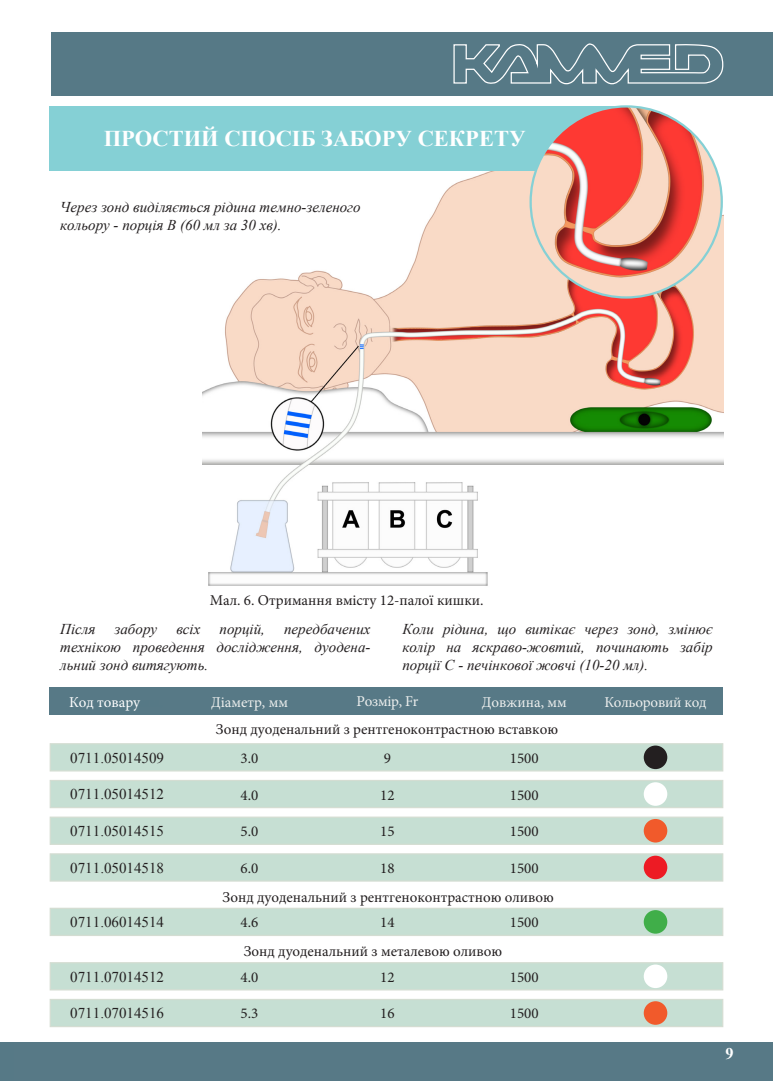
<style>
.page{position:relative;width:773px;height:1081px;background:#fff}
.page>*{position:absolute;margin:0;border:0;box-sizing:border-box;transform-origin:0 0}
.t1{font:700 22.5px "Times New Roman";color:#fff}
.t2{font:700 16.25px "Times New Roman";color:#fff}
.курсив_1{font:italic 15px/18px "Times New Roman";color:#231f20;text-align:justify}
.t3{font:15px "Minion Pro";color:#231f20}
.t4{font:15px "Times New Roman";color:#231f20}
.t5{font:15px "Minion Pro";letter-spacing:-.015em;color:#edefee}
.t6{font:15px "Minion Pro";color:#fff}
.s1{color:#567986}
</style>
<div class="page">
<div style="left:0;top:1042px;width:14px;height:39px;background:#567986"></div>
<div style="left:14px;top:1042px;width:758px;height:39px;background:#577986"></div>
<img style="left:203px;top:161px;width:520px;height:425px">
<div style="left:50px;top:106px;width:578px;height:64px;background:#85d0d5"></div>
<img style="left:530px;top:106px;width:191px;height:191px;border-radius:95px">
<div style="left:50px;top:687px;width:673px;height:27px;background:#577986"></div>
<div style="left:50px;top:780px;width:673px;height:28px;background:#c6dfd3;border:1px solid #d4ddd2"></div>
<div style="left:643px;top:782px;width:24px;height:24px;background:#fff;border-radius:50%"></div>
<div style="left:50px;top:743px;width:673px;height:28px;background:#c6dfd3;border:1px solid #d4ddd2"></div>
<div style="left:643px;top:745px;width:24px;height:24px;background:#231f20;border-radius:50%"></div>
<div style="left:50px;top:816px;width:673px;height:29px;background:#c6dfd3;border:1px solid #d4ddd2"></div>
<div style="left:643px;top:819px;width:24px;height:23px;background:#f15a2b;border-radius:50%"></div>
<div style="left:50px;top:853px;width:673px;height:28px;background:#c6dfd3;border:1px solid #d4ddd2"></div>
<div style="left:643px;top:855px;width:24px;height:24px;background:#ed1b24;border-radius:50%"></div>
<div style="left:50px;top:907px;width:673px;height:29px;background:#c6dfd3;border:1px solid #d4ddd2"></div>
<div style="left:643px;top:910px;width:24px;height:23px;background:#40ae49;border-radius:50%"></div>
<div style="left:50px;top:962px;width:673px;height:28px;background:#c6dfd3;border:1px solid #d4ddd2"></div>
<div style="left:643px;top:964px;width:24px;height:24px;background:#fff;border-radius:50%"></div>
<div style="left:50px;top:999px;width:673px;height:28px;background:#c6dfd3;border:1px solid #d4ddd2"></div>
<div style="left:643px;top:1001px;width:24px;height:24px;background:#f15a2b;border-radius:50%"></div>
<div style="left:52px;top:32px;width:720px;height:64px;background:#567986"></div>
<svg style="left:453px;top:43px;width:270px;height:42px"></svg>
<p class="t1" style="left:104px;top:123px;width:423px">ПРОСТИЙ СПОСІБ ЗАБОРУ СЕКРЕТУ</p>
<p class="курсив_1" style="left:60px;top:198px;width:302px">Через зонд виділяється рідина темно-зеленого кольору - порція В (60 мл за 30 хв).</p>
<p class="t3" style="left:210px;top:590px;width:275px">Мал. 6. Отримання вмісту 12-палої кишки.</p>
<p class="курсив_1" style="left:402px;top:619px;width:312px">Коли рідина, що витікає через зонд, змінює колір на яскраво-жовтий, починають забір порції С - печінкової жовчі (10-20 мл).</p>
<p class="курсив_1" style="left:60px;top:620px;width:312px;text-indent:224px">передбачених технікою проведення дослідження, дуодена&shy;льний зонд витягують.</p>
<p class="t6" style="left:69px;top:692px;width:95px">Код товару<span class="s1">мм.</span></p>
<p class="t5" style="left:211px;top:692px;width:78px">Діаметр, мм</p>
<p class="t5" style="left:356px;top:691px;width:63px">Розмір, Fr</p>
<p class="t5" style="left:482px;top:692px;width:86px">Довжина, мм</p>
<p class="t5" style="left:604px;top:692px;width:104px">Кольоровий код</p>
<p class="курсив_1" style="left:60px;top:620px;width:37px">Після</p>
<p class="курсив_1" style="left:115px;top:620px;width:44px">забору</p>
<p class="курсив_1" style="left:176px;top:620px;width:26px">всіх</p>
<p class="курсив_1" style="left:219px;top:620px;width:47px">порцій,</p>
<p class="t3" style="left:216px;top:719px;width:343px">Зонд дуоденальний з рентгеноконтрастною вставкою</p>
<p class="t4" style="left:70px;top:747px;width:95px">0711.05014509</p>
<p class="t3" style="left:240px;top:748px;width:19px">3.0</p>
<p class="t3" style="left:384px;top:748px;width:9px">9</p>
<p class="t3" style="left:510px;top:748px;width:30px">1500</p>
<p class="t4" style="left:70px;top:783px;width:95px">0711.05014512</p>
<p class="t3" style="left:240px;top:784px;width:19px">4.0</p>
<p class="t3" style="left:380px;top:784px;width:16px">12</p>
<p class="t3" style="left:510px;top:784px;width:30px">1500</p>
<p class="t4" style="left:70px;top:820px;width:95px">0711.05014515</p>
<p class="t3" style="left:240px;top:821px;width:19px">5.0</p>
<p class="t3" style="left:380px;top:821px;width:16px">15</p>
<p class="t3" style="left:510px;top:821px;width:30px">1500</p>
<p class="t4" style="left:70px;top:857px;width:95px">0711.05014518</p>
<p class="t3" style="left:240px;top:858px;width:19px">6.0</p>
<p class="t3" style="left:380px;top:858px;width:16px">18</p>
<p class="t3" style="left:510px;top:858px;width:30px">1500</p>
<p class="t3" style="left:222px;top:887px;width:332px">Зонд дуоденальний з рентгеноконтрастною оливою</p>
<p class="t4" style="left:70px;top:911px;width:95px">0711.06014514</p>
<p class="t3" style="left:240px;top:912px;width:19px">4.6</p>
<p class="t3" style="left:380px;top:912px;width:16px">14</p>
<p class="t3" style="left:510px;top:912px;width:30px">1500</p>
<p class="t3" style="left:244px;top:941px;width:260px">Зонд дуоденальний з металевою оливою</p>
<p class="t4" style="left:70px;top:966px;width:95px">0711.07014512</p>
<p class="t3" style="left:240px;top:967px;width:19px">4.0</p>
<p class="t3" style="left:380px;top:967px;width:16px">12</p>
<p class="t3" style="left:510px;top:967px;width:30px">1500</p>
<p class="t4" style="left:70px;top:1002px;width:95px">0711.07014516</p>
<p class="t3" style="left:240px;top:1003px;width:19px">5.3</p>
<p class="t3" style="left:380px;top:1003px;width:16px">16</p>
<p class="t3" style="left:510px;top:1003px;width:30px">1500</p>
<p class="t2" style="left:725px;top:1041px;width:10px">9</p>
</div>
